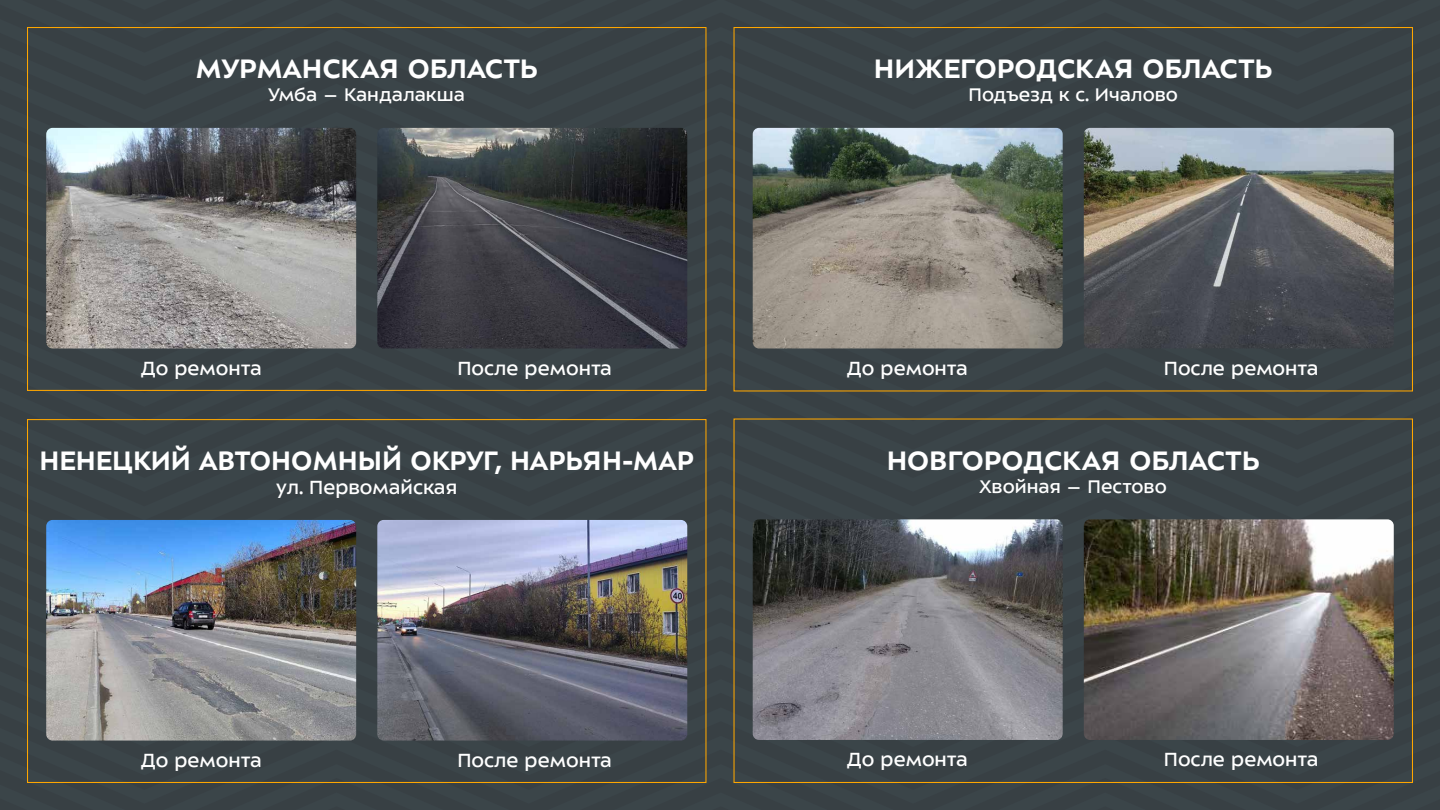
<style>
.page{position:relative;width:1440px;height:810px;background:#fff}
.page>*{position:absolute;margin:0;border:0;box-sizing:border-box;transform-origin:0 0}
.t1{font:700 29.25px "ALS Sector";color:#fff}
.t2{font:20.85px "ALS Sector";color:#fff}
.t3{font:19.95px "ALS Sector";color:#fff}
</style>
<div class="page">
<div style="left:0;top:0;width:1440px;height:12px;background:#384045"></div>
<div style="left:0;top:12px;width:1440px;height:29px;background:#3a4344"></div>
<div style="left:0;top:41px;width:1440px;height:28px;background:#394146"></div>
<div style="left:0;top:69px;width:1440px;height:29px;background:#394146"></div>
<div style="left:0;top:98px;width:1440px;height:28px;background:#394146"></div>
<svg style="left:0;top:126px;width:1440px;height:28px;background:#3e4547"></svg>
<div style="left:0;top:154px;width:1440px;height:29px;background:#3a4344"></div>
<div style="left:0;top:183px;width:1440px;height:28px;background:#394244"></div>
<div style="left:0;top:211px;width:1440px;height:28px;background:#3a4344"></div>
<div style="left:0;top:239px;width:1440px;height:29px;background:#3a4345"></div>
<div style="left:0;top:268px;width:1440px;height:28px;background:#3a4345"></div>
<div style="left:0;top:296px;width:1440px;height:28px;background:#3a4344"></div>
<svg style="left:0;top:324px;width:1440px;height:29px;background:#3d4547"></svg>
<div style="left:0;top:353px;width:1440px;height:28px;background:#394146"></div>
<div style="left:0;top:381px;width:1440px;height:28px;background:#3a4344"></div>
<div style="left:0;top:409px;width:1440px;height:29px;background:#3a4344"></div>
<div style="left:0;top:438px;width:1440px;height:28px;background:#394146"></div>
<div style="left:0;top:466px;width:1440px;height:28px;background:#394146"></div>
<div style="left:0;top:494px;width:1440px;height:29px;background:#394246"></div>
<div style="left:0;top:523px;width:1440px;height:28px;background:#394244"></div>
<div style="left:0;top:551px;width:1440px;height:29px;background:#3a4344"></div>
<div style="left:0;top:580px;width:1440px;height:28px;background:#394244"></div>
<div style="left:0;top:608px;width:1440px;height:28px;background:#3a4344"></div>
<div style="left:0;top:636px;width:1440px;height:29px;background:#3a4345"></div>
<div style="left:0;top:665px;width:1440px;height:28px;background:#3a4345"></div>
<div style="left:0;top:693px;width:1440px;height:28px;background:#3a4345"></div>
<div style="left:0;top:721px;width:1440px;height:29px;background:#384044"></div>
<div style="left:0;top:750px;width:1440px;height:28px;background:#394146"></div>
<div style="left:0;top:778px;width:1440px;height:32px;background:#3a4344"></div>
<img style="left:753px;top:128px;width:310px;height:220px">
<img style="left:1084px;top:128px;width:310px;height:220px">
<img style="left:753px;top:519px;width:310px;height:221px">
<img style="left:1084px;top:519px;width:310px;height:221px">
<img style="left:46px;top:128px;width:310px;height:220px">
<img style="left:377px;top:128px;width:310px;height:220px">
<img style="left:46px;top:520px;width:310px;height:221px">
<img style="left:377px;top:520px;width:310px;height:221px">
<h1 class="t1" style="left:195px;top:54px;width:344px">МУРМАНСКАЯ ОБЛАСТЬ</h1>
<h1 class="t1" style="left:874px;top:54px;width:400px">НИЖЕГОРОДСКАЯ ОБЛАСТЬ</h1>
<p class="t3" style="left:268px;top:85px;width:198px">Умба – Кандалакша</p>
<p class="t3" style="left:968px;top:85px;width:211px">Подъезд к с. Ичалово</p>
<p class="t2" style="left:141px;top:357px;width:123px">До ремонта</p>
<p class="t2" style="left:457px;top:357px;width:156px">После ремонта</p>
<p class="t2" style="left:847px;top:357px;width:123px">До ремонта</p>
<p class="t2" style="left:1164px;top:357px;width:156px">После ремонта</p>
<h1 class="t1" style="left:40px;top:446px;width:656px">НЕНЕЦКИЙ АВТОНОМНЫЙ ОКРУГ, НАРЬЯН-МАР</h1>
<h1 class="t1" style="left:887px;top:445px;width:375px">НОВГОРОДСКАЯ ОБЛАСТЬ</h1>
<p class="t2" style="left:276px;top:477px;width:182px">ул. Первомайская</p>
<p class="t3" style="left:980px;top:476px;width:189px">Хвойная – Пестово</p>
<p class="t2" style="left:141px;top:749px;width:123px">До ремонта</p>
<p class="t2" style="left:457px;top:749px;width:156px">После ремонта</p>
<p class="t2" style="left:847px;top:749px;width:123px">До ремонта</p>
<p class="t2" style="left:1164px;top:749px;width:156px">После ремонта</p>
</div>
